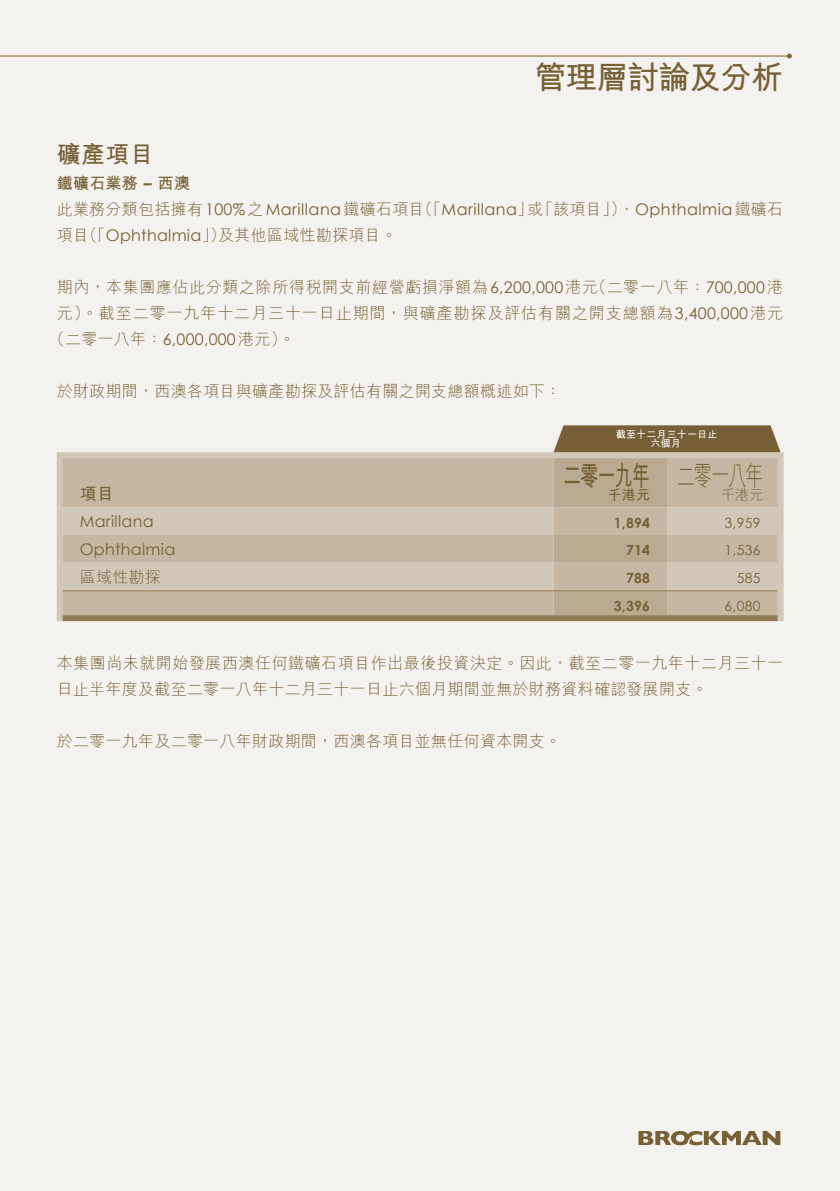
<style>
.page{position:relative;width:840px;height:1191px;background:#fff}
.page>*{position:absolute;margin:0;border:0;box-sizing:border-box;transform-origin:0 0}
.t1{font:32px "M Hei HK Bold E Ten B5 H";letter-spacing:-.035em;color:#776036}
.t2{font:28px "M Hei HK Bold E Ten B5 H";letter-spacing:-.06em;color:#776036;scale:.65 1}
.t3{font:28px "M Hei HK Light E Ten B5 H";letter-spacing:-.06em;color:#776036;scale:.65 1}
.t4{font:24px "M Hei HK Bold E Ten B5 H";color:#776036}
.t5{font:17px "M Hei HK Bold E Ten B5 H";color:#776036}
.t6{font:16px/26px "M Hei HK Light E Ten B5 H";letter-spacing:.015em;color:#776036}
.t7{font:16px "Century Gothic";letter-spacing:.03em;color:#776036}
.t8{font:16px "M Hei HK Light E Ten B5 H";letter-spacing:.035em;color:#776036}
.t9{font:16px "M Hei HK Light E Ten B5 H";letter-spacing:.055em;color:#776036}
.t10{font:16px "M Hei HK Bold E Ten B5 H";letter-spacing:.015em;color:#776036}
.t11{font:14px "Century Gothic";letter-spacing:.015em;color:#776036}
.t12{font:700 14px "Century Gothic";letter-spacing:.015em;color:#776036}
.t13{font:14px "M Hei HK Bold E Ten B5 H";color:#776036}
.t14{font:14px "M Hei HK Light E Ten B5 H";color:#776036}
.t15{font:10px/9px "M Hei HK Bold E Ten B5 H";letter-spacing:.015em;color:#fff;text-align:center}
.s1{font-family:"Century Gothic";font-weight:700}
.s2{font-family:"M Hei HK Light E Ten B5 H"}
.s3{font-family:"Century Gothic"}
</style>
<div class="page">
<div style="left:0;top:0;width:839px;height:1191px;background:#f4f2ee"></div>
<svg style="left:638px;top:1131px;width:142px;height:14px"></svg>
<hr style="left:0;top:56px;width:789px;height:1px;background:#776036">
<svg style="left:786px;top:54px;width:5px;height:4px"></svg>
<div style="left:63px;top:458px;width:490px;height:49px;background:#c5b7a2"></div>
<div style="left:63px;top:507px;width:490px;height:28px;background:#d2c8b8"></div>
<svg style="left:63px;top:535px;width:490px;height:80px;background:#c9bca9"></svg>
<div style="left:777px;top:507px;width:6px;height:28px;background:#d2c8b8"></div>
<div style="left:777px;top:535px;width:6px;height:27px;background:#d2c8b8"></div>
<div style="left:777px;top:562px;width:6px;height:28px;background:#d2c8b8"></div>
<div style="left:777px;top:590px;width:6px;height:25px;background:#d2c8b8"></div>
<div style="left:57px;top:458px;width:6px;height:49px;background:#d2c8b8"></div>
<div style="left:553px;top:452px;width:230px;height:6px;background:#d2c8b8"></div>
<div style="left:57px;top:507px;width:6px;height:28px;background:#d2c8b8"></div>
<div style="left:57px;top:535px;width:6px;height:27px;background:#d2c8b8"></div>
<div style="left:57px;top:562px;width:6px;height:28px;background:#d2c8b8"></div>
<div style="left:57px;top:590px;width:6px;height:25px;background:#d2c8b8"></div>
<div style="left:777px;top:458px;width:6px;height:49px;background:#d2c8b8"></div>
<div style="left:57px;top:452px;width:496px;height:6px;background:#d2c8b8"></div>
<svg style="left:553px;top:425px;width:227px;height:193px;background:#b9ab93"></svg>
<hr style="left:63px;top:590px;width:714px;height:1px;background:#917c57">
<div style="left:63px;top:615px;width:714px;height:6px;background:#917c57"></div>
<h1 class="t1" style="left:534px;top:65px;width:250px">管理層討論及分析</h1>
<h3 class="t4" style="left:57px;top:145px;width:99px">礦產項目</h3>
<p class="t10" style="left:57px;top:177px;width:135px">鐵礦石業務 <span class="s1">–</span> 西澳</p>
<p class="t7" style="left:57px;top:199px;width:727px"><span class="s2">此業務分類包括擁有</span>100%<span class="s2">之</span>Marillana<span class="s2">鐵礦石項目（「</span>Marillana<span class="s2">」或「該項目」）、</span>Ophthalmia<span class="s2">鐵礦石</span></p>
<p class="t6" style="left:57px;top:224px;width:341px">項目（「<span class="s3">Ophthalmia</span>」）及其他區域性勘探項目。</p>
<p class="t8" style="left:57px;top:281px;width:727px">期內，本集團應佔此分類之除所得稅開支前經營虧損淨額為<span class="s3">6,200,000</span>港元（二零一八年：<span class="s3">700,000</span>港</p>
<p class="t9" style="left:57px;top:307px;width:727px">元）。截至二零一九年十二月三十一日止期間，與礦產勘探及評估有關之開支總額為<span class="s3">3,400,000</span>港元</p>
<p class="t6" style="left:49px;top:328px;width:247px">（二零一八年：<span class="s3">6,000,000</span>港元）。</p>
<p class="t6" style="left:57px;top:380px;width:505px">於財政期間，西澳各項目與礦產勘探及評估有關之開支總額概述如下：</p>
<p class="t15" style="left:615px;top:431px;width:103px">截至十二月三十一日止六個月</p>
<p class="t5" style="left:80px;top:487px;width:36px">項目</p>
<h2 class="t3" style="left:676px;top:465px;width:135px">二零一八年</h2>
<p class="t14" style="left:720px;top:489px;width:44px">千港元</p>
<h2 class="t2" style="left:563px;top:465px;width:135px">二零一九年</h2>
<p class="t13" style="left:607px;top:489px;width:44px">千港元</p>
<p class="t7" style="left:80px;top:511px;width:75px">Marillana</p>
<p class="t12" style="left:613px;top:513px;width:38px">1,894</p>
<p class="t11" style="left:724px;top:513px;width:37px">3,959</p>
<p class="t7" style="left:80px;top:539px;width:97px">Ophthalmia</p>
<p class="t12" style="left:625px;top:541px;width:25px">714</p>
<p class="t11" style="left:724px;top:541px;width:37px">1,536</p>
<p class="t6" style="left:80px;top:566px;width:83px">區域性勘探</p>
<p class="t12" style="left:625px;top:569px;width:25px">788</p>
<p class="t11" style="left:736px;top:569px;width:25px">585</p>
<p class="t12" style="left:613px;top:596px;width:38px">3,396</p>
<p class="t11" style="left:724px;top:596px;width:37px">6,080</p>
<p class="t6" style="left:57px;top:652px;width:727px">本集團尚未就開始發展西澳任何鐵礦石項目作出最後投資決定。因此，截至二零一九年十二月三十一日止半年度及截至二零一八年十二月三十一日止六個月期間並無於財務資料確認發展開支。</p>
<p class="t6" style="left:57px;top:730px;width:505px">於二零一九年及二零一八年財政期間，西澳各項目並無任何資本開支。</p>
</div>
